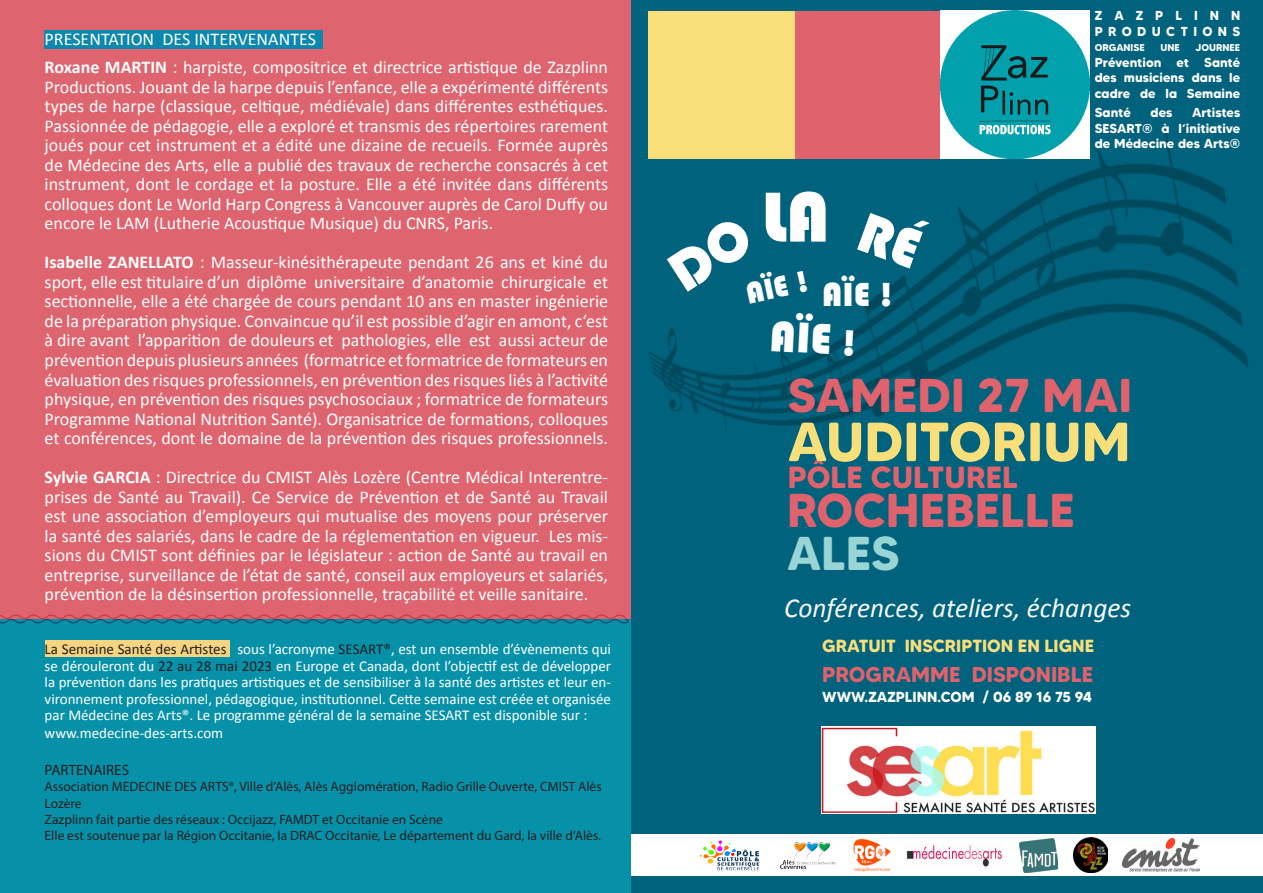
<style>
.page{position:relative;width:1263px;height:893px;background:#fff}
.page>*{position:absolute;margin:0;border:0;box-sizing:border-box;transform-origin:0 0}
.t1{font:73.35px "Bauhaus 93";color:#fff}
.t2{font:700 55.05px "MADE Tommy Soft";color:#f8df7a}
.t3{font:700 47.4px/42.6px "MADE Tommy Soft";color:#e0626c}
.t4{font:44.4px "Bauhaus 93";color:#fff}
.t5{font:34.35px "Bauhaus 93";color:#fff}
.t6{font:700 30.6px "MADE Tommy Soft";color:#e0626c}
.t7{font:30.6px "Bauhaus 93";color:#fff}
.t8{font:italic 27.45px "Calibri";color:#f9fafc}
.t9{font:700 21.45px "MADE Tommy Soft";color:#e0626c}
.t10{font:18px/19.5px "Calibri";color:#fff;text-align:justify}
.t11{font:700 17.55px "MADE Tommy Soft";color:#f8df7a}
.t12{font:15px/16.5px "Calibri";color:#fff;text-align:justify}
.t13{font:15px "Myriad Pro";color:#231f20}
.t14{font:700 14.55px "MADE Tommy Soft";color:#fff}
.t15{font:13.5px/16.2px "Myriad Pro";color:#231f20}
.t16{font:700 13.05px/15.6px "MADE Tommy Soft";color:#fff;text-align:justify}
.t17{font:700 13.05px/15.6px "MADE Tommy Soft";letter-spacing:.415em;color:#fff}
.t18{font:700 9.9px "MADE Tommy Soft";color:#fff}
.s1{font-weight:700}
.s2{color:#231f20}
.s3{font-size:37.5px}
.s4{color:#9ad5d6}
</style>
<div class="page">
<div style="left:0;top:0;width:631px;height:620px;background:#de656f"></div>
<div style="left:0;top:619px;width:631px;height:274px;background:#0791a9"></div>
<div style="left:45px;top:31px;width:278px;height:18px;background:#0c87ae"></div>
<div style="left:45px;top:640px;width:185px;height:16px;background:#f5d582"></div>
<div style="left:631px;top:0;width:632px;height:893px;background:#00627d"></div>
<img style="left:821px;top:726px;width:274px;height:88px">
<img style="left:940px;top:11px;width:149px;height:92px">
<div style="left:794px;top:11px;width:146px;height:147px;background:#e0626c"></div>
<div style="left:648px;top:11px;width:147px;height:147px;background:#f8df7a"></div>
<div style="left:631px;top:835px;width:632px;height:41px;background:#fff"></div>
<img style="left:906px;top:845px;width:96px;height:22px">
<svg style="left:1019px;top:842px;width:17px;height:31px"></svg>
<img style="left:1020px;top:838px;width:37px;height:34px">
<img style="left:699px;top:840px;width:61px;height:31px">
<img style="left:1073px;top:838px;width:34px;height:35px">
<img style="left:631px;top:103px;width:632px;height:359px">
<img style="left:1122px;top:839px;width:78px;height:32px">
<img style="left:780px;top:842px;width:55px;height:26px">
<img style="left:853px;top:838px;width:40px;height:36px">
<svg style="left:0;top:614px;width:629px;height:10px"></svg>
<div style="left:667px;top:214px;width:89px;height:78px;background:#00627d"></div>
<div style="left:857px;top:213px;width:73px;height:57px;background:#00627d"></div>
<p class="t10" style="left:45px;top:29px;width:273px">PRESENTATION DES INTERVENANTES</p>
<p class="t10" style="left:45px;top:58px;width:565px"><span class="s1">Roxane MARTIN</span> : harpiste, compositrice et directrice artistique de Zazplinn Productions. Jouant de la harpe depuis l’enfance, elle a expérimenté différents types de harpe (classique, celtique, médiévale) dans différentes esthétiques.<br>Passionnée de pédagogie, elle a exploré et transmis des répertoires rarement joués pour cet instrument et a édité une dizaine de recueils. Formée auprès de Médecine des Arts, elle a publié des travaux de recherche consacrés à cet instrument, dont le cordage et la posture. Elle a été invitée dans différents colloques dont Le World Harp Congress à Vancouver auprès de Carol Duffy ou</p>
<p class="t10" style="left:45px;top:214px;width:450px">encore le LAM (Lutherie Acoustique Musique) du CNRS, Paris.</p>
<p class="t10" style="left:45px;top:253px;width:565px"><span class="s1">Isabelle ZANELLATO</span> : Masseur-kinésithérapeute pendant 26 ans et kiné du sport, elle est titulaire d’un diplôme universitaire d’anatomie chirurgicale et sectionnelle, elle a été chargée de cours pendant 10 ans en master ingénierie de la préparation physique. Convaincue qu’il est possible d’agir en amont, c‘est à dire avant l’apparition de douleurs et pathologies, elle est aussi acteur de prévention depuis plusieurs années (formatrice et formatrice de formateurs en évaluation des risques professionnels, en prévention des risques liés à l’activité physique, en prévention des risques psychosociaux ; formatrice de formateurs Programme National Nutrition Santé). Organisatrice de formations, colloques et conférences, dont le domaine de la prévention des risques professionnels.</p>
<p class="t10" style="left:45px;top:467px;width:565px"><span class="s1">Sylvie GARCIA</span> : Directrice du CMIST Alès Lozère (Centre Médical Interentre&shy;prises de Santé au Travail). Ce Service de Prévention et de Santé au Travail est une association d’employeurs qui mutualise des moyens pour préserver la santé des salariés, dans le cadre de la réglementation en vigueur. Les mis&shy;sions du CMIST sont définies par le législateur : action de Santé au travail en entreprise, surveillance de l’état de santé, conseil aux employeurs et salariés, prévention de la désinsertion professionnelle, traçabilité et veille sanitaire.</p>
<p class="t12" style="left:45px;top:641px;width:568px"><span class="s2">La Semaine Santé des Artistes</span> sous l’acronyme <span class="s2">SESART®</span>, est un ensemble d’évènements qui se dérouleront du <span class="s2">22 au 28 mai 2023</span> en Europe et Canada, dont l’objectif est de développer la prévention dans les pratiques artistiques et de sensibiliser à la santé des artistes et leur en&shy;vironnement professionnel, pédagogique, institutionnel. Cette semaine est créée et organisée par Médecine des Arts®. Le programme général de la semaine SESART est disponible sur :</p>
<p class="t12" style="left:45px;top:725px;width:180px">www.medecine-des-arts.com</p>
<p class="t13" style="left:45px;top:761px;width:86px">PARTENAIRES</p>
<p class="t15" style="left:45px;top:778px;width:559px">Association MEDECINE DES ARTS®, Ville d’Alès, Alès Agglomération, Radio Grille Ouverte, CMIST Alès<br>Lozère</p>
<p class="t15" style="left:45px;top:811px;width:400px">Zazplinn fait partie des réseaux : Occijazz, FAMDT et Occitanie en Scène</p>
<p class="t15" style="left:45px;top:827px;width:558px">Elle est soutenue par la Région Occitanie, la DRAC Occitanie, Le département du Gard, la ville d’Alès.</p>
<p class="t17" style="left:1095px;top:8px;width:147px">ZAZPLINN<br>PRODUCTIONS</p>
<p class="t18" style="left:1095px;top:42px;width:51px">ORGANISE</p>
<p class="t18" style="left:1160px;top:42px;width:21px">UNE</p>
<p class="t18" style="left:1195px;top:42px;width:46px">JOURNEE</p>
<p class="t16" style="left:1095px;top:54px;width:147px">Prévention et Santé des musiciens dans le cadre de la Semaine</p>
<p class="t16" style="left:1095px;top:105px;width:38px">Santé</p>
<p class="t16" style="left:1150px;top:105px;width:23px">des</p>
<p class="t16" style="left:1095px;top:105px;width:147px;text-indent:97px">Artistes SESART® à l’initiative de Médecine des Arts®</p>
<p class="t1" style="left:762px;top:176px;width:69px">LA</p>
<p class="t7" style="left:743px;top:277px;width:65px;rotate:-12deg">AÏE !</p>
<p class="t4" style="left:771px;top:311px;width:89px;rotate:3deg">AÏE <span class="s3">!</span></p>
<p class="t3" style="left:788px;top:373px;width:346px">SAMEDI 27 MAI</p>
<p class="t5" style="left:822px;top:275px;width:73px">AÏE !</p>
<p class="t2" style="left:788px;top:408px;width:344px">AUDITORIUM</p>
<p class="t6" style="left:788px;top:459px;width:232px">PÔLE CULTUREL</p>
<p class="t3" style="left:787px;top:489px;width:289px">ROCHEBELLE<br><span class="s4">ALES</span></p>
<p class="t8" style="left:784px;top:589px;width:348px">Conférences, ateliers, échanges</p>
<p class="t11" style="left:822px;top:634px;width:273px">GRATUIT INSCRIPTION EN LIGNE</p>
<p class="t14" style="left:822px;top:688px;width:271px">WWW.ZAZPLINN.COM / 06 89 16 75 94</p>
<p class="t9" style="left:822px;top:661px;width:273px">PROGRAMME DISPONIBLE</p>
</div>
